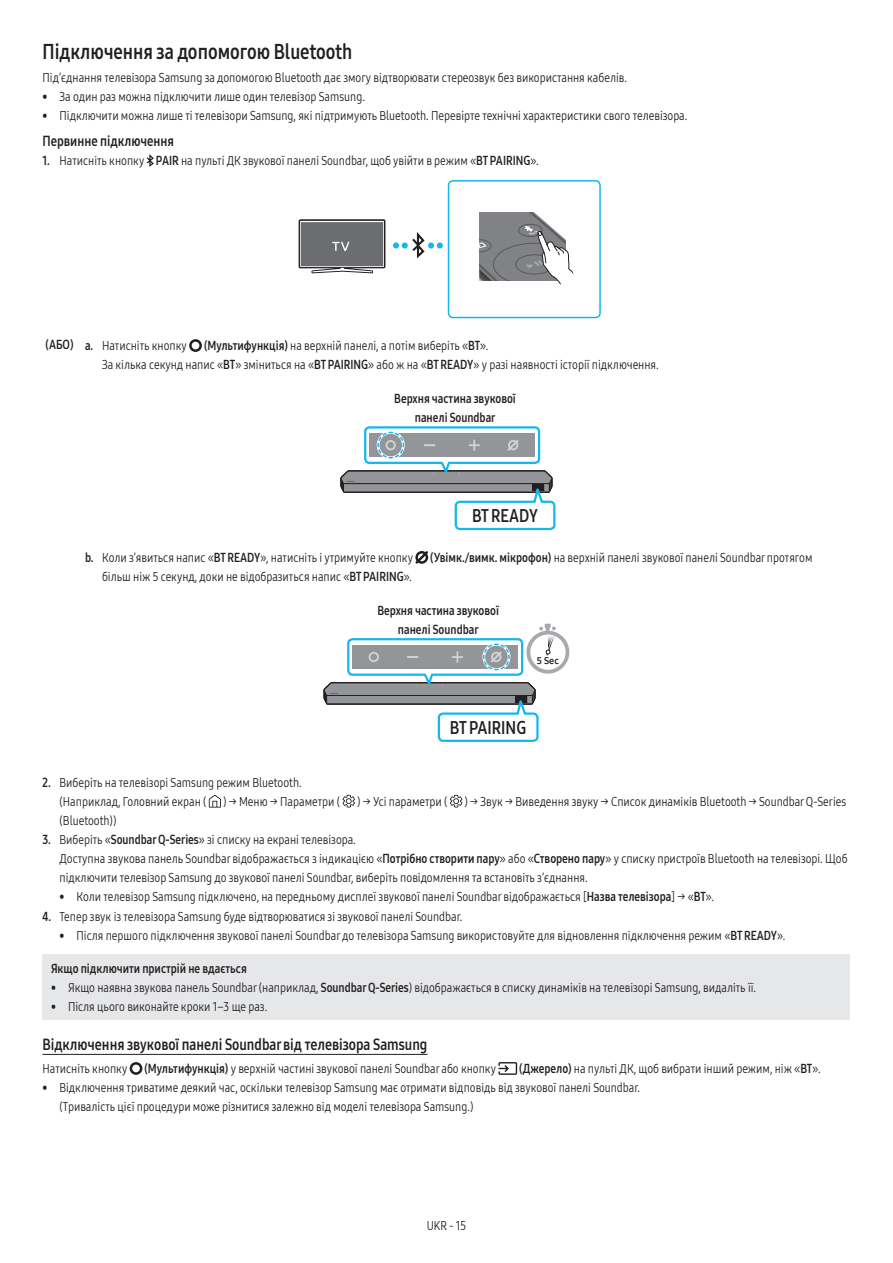
<style>
.page{position:relative;width:893px;height:1263px;background:#fff}
.page>*{position:absolute;margin:0;border:0;box-sizing:border-box;transform-origin:0 0}
.t1{font:21px "Samsung One 700 C";color:#231f20;scale:.9 1}
.t2{font:18px "Samsung One 700 C";color:#231f20;scale:.9 1}
.t3{font:15.75px "Samsung One 700 C";color:#231f20;scale:.9 1}
.t4{font:14.25px "Samsung One 700 C";color:#231f20;scale:.9 1}
.t5{font:12.75px/19.2px "Samsung One 400 C";color:#231f20;scale:.9 1}
.t6{font:12.75px/19.2px "Samsung One 700 C";color:#231f20;text-align:center;scale:.9 1}
.t7{font:9.45px "Samsung One UI 700";color:#231f20}
.t8{font:italic 3.3px "Samsung One UI 600 C";color:#fff;scale:1.42 1}
.s1{font-family:"Samsung One 700 C"}
</style>
<div class="page">
<hr style="left:43px;top:1054px;width:384px;height:1px;background:#231f20">
<svg style="left:147px;top:154px;width:7px;height:13px"></svg>
<div style="left:448px;top:180px;width:153px;height:138px;border:2px solid #15b8ec;border-radius:5px"></div>
<svg style="left:479px;top:213px;width:95px;height:72px"></svg>
<svg style="left:393px;top:232px;width:50px;height:26px"></svg>
<svg style="left:299px;top:219px;width:86px;height:54px;background:#77787a"></svg>
<svg style="left:189px;top:339px;width:13px;height:13px"></svg>
<svg style="left:340px;top:426px;width:216px;height:105px"></svg>
<svg style="left:415px;top:551px;width:13px;height:13px"></svg>
<svg style="left:323px;top:624px;width:246px;height:118px"></svg>
<svg style="left:209px;top:795px;width:12px;height:12px"></svg>
<svg style="left:342px;top:795px;width:13px;height:12px"></svg>
<svg style="left:450px;top:795px;width:12px;height:12px"></svg>
<div style="left:43px;top:954px;width:807px;height:65px;background:#e6e7e9"></div>
<svg style="left:130px;top:1062px;width:12px;height:13px"></svg>
<svg style="left:498px;top:1062px;width:19px;height:13px"></svg>
<h1 class="t1" style="left:43px;top:37px;width:346px">Підключення за допомогою Bluetooth</h1>
<p class="t5" style="left:43px;top:68px;width:651px">Під’єднання телевізора Samsung за допомогою Bluetooth дає змогу відтворювати стереозвук без використання кабелів.</p>
<p class="t5" style="left:43px;top:87px;width:360px">• За один раз можна підключити лише один телевізор Samsung.</p>
<p class="t5" style="left:43px;top:106px;width:718px">• Підключити можна лише ті телевізори Samsung, які підтримують Bluetooth. Перевірте технічні характеристики свого телевізора.</p>
<p class="t4" style="left:43px;top:131px;width:147px">Первинне підключення</p>
<p class="t5" style="left:43px;top:151px;width:553px"><span class="s1">1.</span> Натисніть кнопку <span class="s1">PAIR</span> на пульті ДК звукової панелі Soundbar, щоб увійти в режим «<span class="s1">BT PAIRING</span>».</p>
<p class="t8" style="left:529px;top:232px;width:8px;rotate:-17deg">PAIR</p>
<p class="t5" style="left:46px;top:336px;width:159px"><span class="s1">(АБО) a.</span> Натисніть кнопку</p>
<p class="t5" style="left:102px;top:336px;width:620px;text-indent:102px"><span class="s1">(Мультифункція)</span> на верхній панелі, а потім виберіть «<span class="s1">BT</span>».<br>За кілька секунд напис «<span class="s1">BT</span>» зміниться на «<span class="s1">BT PAIRING</span>» або ж на «<span class="s1">BT READY</span>» у разі наявності історії підключення.</p>
<p class="t6" style="left:394px;top:389px;width:137px">Верхня частина звукової панелі Soundbar</p>
<h2 class="t2" style="left:472px;top:504px;width:75px">BT READY</h2>
<p class="t5" style="left:85px;top:548px;width:366px"><span class="s1">b.</span> Коли з’явиться напис «<span class="s1">BT READY</span>», натисніть і утримуйте кнопку</p>
<p class="t5" style="left:430px;top:548px;width:426px"><span class="s1">(Увімк./вимк. мікрофон)</span> на верхній панелі звукової панелі Soundbar протягом</p>
<p class="t5" style="left:102px;top:567px;width:346px">більш ніж 5 секунд, доки не відобразиться напис «<span class="s1">BT PAIRING</span>».</p>
<p class="t6" style="left:377px;top:601px;width:137px">Верхня частина звукової панелі Soundbar</p>
<p class="t7" style="left:537px;top:655px;width:23px">5 Sec</p>
<h2 class="t2" style="left:450px;top:716px;width:86px">BT PAIRING</h2>
<p class="t5" style="left:60px;top:772px;width:271px;text-indent:-17px"><span class="s1">2.</span> Виберіть на телевізорі Samsung режим Bluetooth. (Наприклад, Головний екран (</p>
<p class="t5" style="left:223px;top:791px;width:132px">) → Меню → Параметри (</p>
<p class="t5" style="left:357px;top:791px;width:102px">) → Усі параметри (</p>
<p class="t5" style="left:465px;top:791px;width:425px">) → Звук → Виведення звуку → Список динаміків Bluetooth → Soundbar Q-Series</p>
<p class="t5" style="left:60px;top:811px;width:65px">(Bluetooth))</p>
<p class="t5" style="left:60px;top:830px;width:877px;text-indent:-17px"><span class="s1">3.</span> Виберіть «<span class="s1">Soundbar Q-Series</span>» зі списку на екрані телевізора.<br>Доступна звукова панель Soundbar відображається з індикацією «<span class="s1">Потрібно створити пару</span>» або «<span class="s1">Створено пару</span>» у списку пристроїв Bluetooth на телевізорі. Щоб підключити телевізор Samsung до звукової панелі Soundbar, виберіть повідомлення та встановіть з’єднання.</p>
<p class="t5" style="left:60px;top:887px;width:729px">• Коли телевізор Samsung підключено, на передньому дисплеї звукової панелі Soundbar відображається [<span class="s1">Назва телевізора</span>] → «<span class="s1">BT</span>».</p>
<p class="t5" style="left:43px;top:906px;width:468px"><span class="s1">4.</span> Тепер звук із телевізора Samsung буде відтворюватися зі звукової панелі Soundbar.</p>
<p class="t5" style="left:60px;top:925px;width:808px">• Після першого підключення звукової панелі Soundbar до телевізора Samsung використовуйте для відновлення підключення режим «<span class="s1">BT READY</span>».</p>
<p class="t6" style="left:51px;top:958px;width:219px">Якщо підключити пристрій не вдається</p>
<p class="t5" style="left:51px;top:977px;width:785px">• Якщо наявна звукова панель Soundbar (наприклад, <span class="s1">Soundbar Q-Series</span>) відображається в списку динаміків на телевізорі Samsung, видаліть її.</p>
<p class="t5" style="left:51px;top:997px;width:242px">• Після цього виконайте кроки 1–3 ще раз.</p>
<p class="t3" style="left:43px;top:1034px;width:429px">Відключення звукової панелі Soundbar від телевізора Samsung</p>
<p class="t5" style="left:43px;top:1059px;width:96px">Натисніть кнопку</p>
<p class="t5" style="left:144px;top:1059px;width:392px"><span class="s1">(Мультифункція)</span> у верхній частині звукової панелі Soundbar або кнопку</p>
<p class="t5" style="left:519px;top:1059px;width:336px"><span class="s1">(Джерело)</span> на пульті ДК, щоб вибрати інший режим, ніж «<span class="s1">BT</span>».</p>
<p class="t5" style="left:60px;top:1078px;width:647px;text-indent:-17px">• Відключення триватиме деякий час, оскільки телевізор Samsung має отримати відповідь від звукової панелі Soundbar. (Тривалість цієї процедури може різнитися залежно від моделі телевізора Samsung.)</p>
<p class="t5" style="left:427px;top:1216px;width:45px">UKR - 15</p>
</div>
